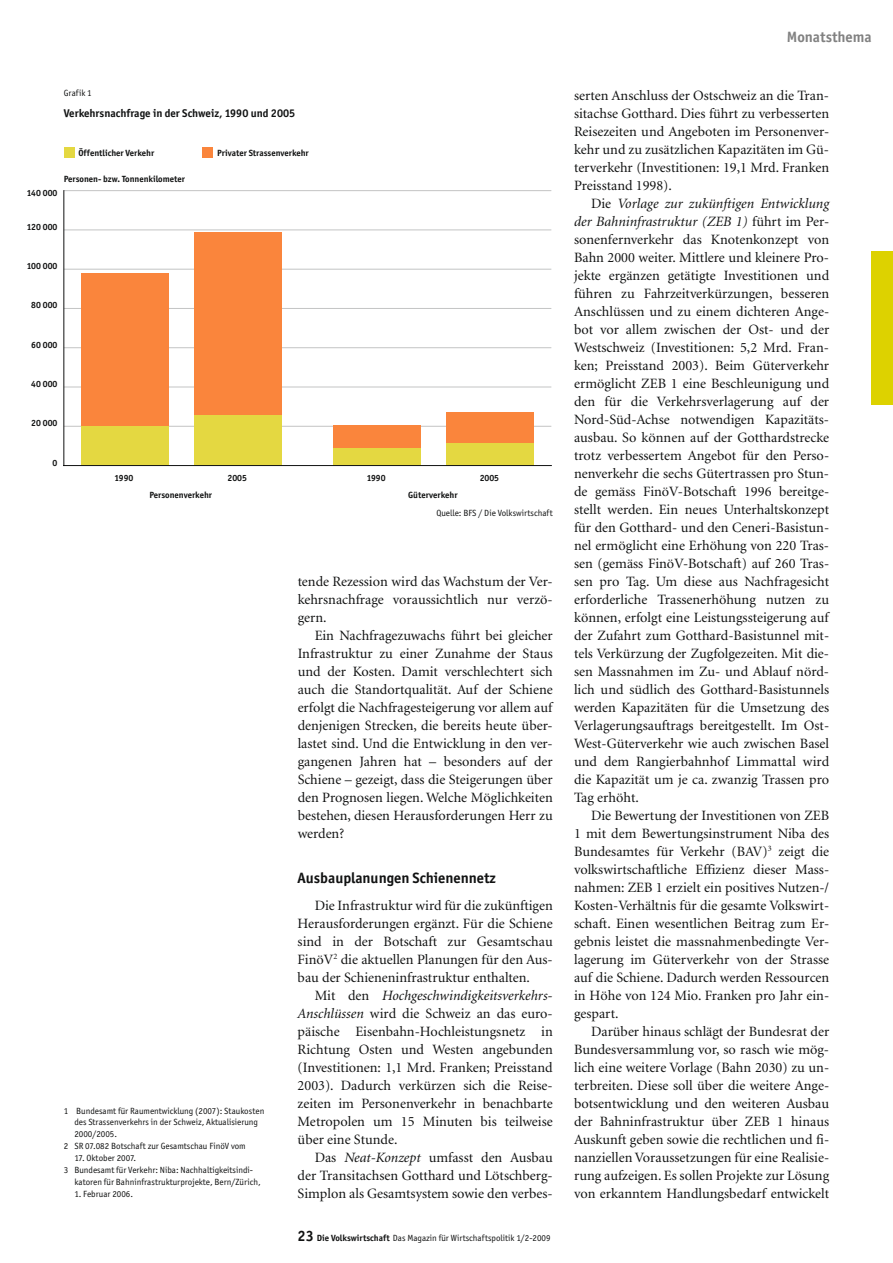
<style>
.page{position:relative;width:893px;height:1263px;background:#fff}
.page>*{position:absolute;margin:0;border:0;box-sizing:border-box;transform-origin:0 0}
.t1{font:700 15px "Officina San ITC";color:#111212}
.t2{font:700 15px "Officina San ITC";color:#818181}
.t3{font:14.25px/18px "Minion";color:#111212;text-align:justify}
.t4{font:700 11.25px "Officina San ITC";color:#111212}
.t5{font:9px "Officina San ITC";color:#111212}
.t6{font:700 9px "Officina San ITC";color:#111212}
.s1{font-style:italic}
.s2{font-weight:700;font-size:15px}
.s3{font-weight:700}
</style>
<div class="page">
<div style="left:872px;top:252px;width:21px;height:153px;background:#ddd200"></div>
<hr style="left:64px;top:426px;width:487px;height:1px;background:#c3c4c4">
<hr style="left:64px;top:387px;width:487px;height:1px;background:#c3c4c4">
<hr style="left:64px;top:347px;width:487px;height:1px;background:#c3c4c4">
<hr style="left:64px;top:308px;width:487px;height:1px;background:#c3c4c4">
<hr style="left:64px;top:269px;width:487px;height:1px;background:#c3c4c4">
<hr style="left:64px;top:230px;width:487px;height:1px;background:#c3c4c4">
<hr style="left:64px;top:190px;width:487px;height:1px;background:#c3c4c4">
<div style="left:64px;top:148px;width:11px;height:10px;background:#e4d841"></div>
<div style="left:202px;top:148px;width:11px;height:10px;background:#fa853c"></div>
<div style="left:81px;top:273px;width:88px;height:153px;background:#fa853c"></div>
<div style="left:194px;top:232px;width:88px;height:183px;background:#fa853c"></div>
<div style="left:333px;top:425px;width:88px;height:23px;background:#fa853c"></div>
<div style="left:447px;top:412px;width:87px;height:31px;background:#fa853c"></div>
<div style="left:81px;top:426px;width:88px;height:39px;background:#e4d841"></div>
<div style="left:194px;top:415px;width:88px;height:50px;background:#e4d841"></div>
<div style="left:333px;top:448px;width:88px;height:17px;background:#e4d841"></div>
<div style="left:447px;top:443px;width:87px;height:22px;background:#e4d841"></div>
<hr style="left:64px;top:465px;width:487px;height:1px;background:#111212">
<hr style="left:63px;top:191px;width:1px;height:274px;background:#111212">
<p class="t5" style="left:64px;top:87px;width:30px">Grafik 1</p>
<p class="t4" style="left:64px;top:106px;width:233px">Verkehrsnachfrage in der Schweiz, 1990 und 2005</p>
<p class="t6" style="left:78px;top:147px;width:77px">Öffentlicher Verkehr</p>
<p class="t6" style="left:217px;top:147px;width:93px">Privater Strassenverkehr</p>
<p class="t6" style="left:64px;top:173px;width:123px">Personen- bzw. Tonnenkilometer</p>
<p class="t6" style="left:27px;top:187px;width:32px">140 000</p>
<p class="t6" style="left:27px;top:221px;width:32px">120 000</p>
<p class="t6" style="left:27px;top:260px;width:32px">100 000</p>
<p class="t6" style="left:31px;top:300px;width:28px">80 000</p>
<p class="t6" style="left:31px;top:339px;width:28px">60 000</p>
<p class="t6" style="left:31px;top:378px;width:28px">40 000</p>
<p class="t6" style="left:31px;top:418px;width:28px">20 000</p>
<p class="t6" style="left:53px;top:457px;width:6px">0</p>
<p class="t6" style="left:114px;top:472px;width:20px">1990</p>
<p class="t6" style="left:228px;top:472px;width:21px">2005</p>
<p class="t6" style="left:367px;top:472px;width:20px">1990</p>
<p class="t6" style="left:480px;top:472px;width:21px">2005</p>
<p class="t6" style="left:149px;top:489px;width:64px">Personenverkehr</p>
<p class="t6" style="left:408px;top:489px;width:51px">Güterverkehr</p>
<p class="t5" style="left:436px;top:508px;width:118px">Quelle: BFS / Die Volkswirtschaft</p>
<p class="t5" style="left:64px;top:1105px;width:202px">1 Bundesamt für Raumentwicklung (2007): Staukosten</p>
<p class="t5" style="left:74px;top:1117px;width:185px">des Strassenverkehrs in der Schweiz, Aktualisierung</p>
<p class="t5" style="left:74px;top:1129px;width:44px">2000/2005.</p>
<p class="t5" style="left:64px;top:1141px;width:184px">2 SR 07.082 Botschaft zur Gesamtschau FinöV vom</p>
<p class="t5" style="left:74px;top:1153px;width:63px">17. Oktober 2007.</p>
<p class="t5" style="left:64px;top:1165px;width:190px">3 Bundesamt für Verkehr: Niba: Nachhaltigkeitsindi-</p>
<p class="t5" style="left:74px;top:1177px;width:188px">katoren für Bahninfrastrukturprojekte, Bern/Zürich,</p>
<p class="t5" style="left:74px;top:1189px;width:60px">1. Februar 2006.</p>
<p class="t3" style="left:298px;top:572px;width:257px">tende Rezession wird das Wachstum der Ver&shy;kehrsnachfrage voraussichtlich nur verzö&shy;gern.</p>
<p class="t3" style="left:298px;top:626px;width:257px;text-indent:17px">Ein Nachfragezuwachs führt bei gleicher Infrastruktur zu einer Zunahme der Staus und der Kosten. Damit verschlechtert sich auch die Standortqualität. Auf der Schiene erfolgt die Nachfragesteigerung vor allem auf denjenigen Strecken, die bereits heute über&shy;lastet sind. Und die Entwicklung in den ver&shy;gangenen Jahren hat – besonders auf der Schiene – gezeigt, dass die Steigerungen über den Prognosen liegen. Welche Möglichkeiten bestehen, diesen Herausforderungen Herr zu werden?</p>
<p class="t1" style="left:298px;top:868px;width:200px">Ausbauplanungen Schienennetz</p>
<p class="t3" style="left:298px;top:896px;width:257px;text-indent:17px">Die Infrastruktur wird für die zukünftigen Herausforderungen ergänzt. Für die Schiene sind in der Botschaft zur Gesamtschau FinöV<sup>2</sup> die aktuellen Planungen für den Aus&shy;bau der Schieneninfrastruktur enthalten.</p>
<p class="t3" style="left:298px;top:986px;width:257px;text-align:left;text-indent:17px">Mit den <span class="s1">Hochgeschwindigkeitsverkehrs-Anschlüssen</span> wird die Schweiz an das euro&shy;päische Eisenbahn-Hochleistungsnetz in Richtung Osten und Westen angebunden (Investitionen: 1,1 Mrd. Franken; Preisstand 2003). Dadurch verkürzen sich die Reise&shy;zeiten im Personenverkehr in benachbarte Metropolen um 15 Minuten bis teilweise über eine Stunde.</p>
<p class="t3" style="left:298px;top:1148px;width:257px;text-indent:17px">Das <span class="s1">Neat-Konzept</span> umfasst den Ausbau der Transitachsen Gotthard und Lötschberg-Simplon als Gesamtsystem sowie den verbes-</p>
<p class="t5" style="left:298px;top:1232px;width:254px"><span class="s2">23</span> <span class="s3">Die Volkswirtschaft</span> Das Magazin für Wirtschaftspolitik 1/2-2009</p>
<p class="t2" style="left:787px;top:27px;width:86px">Monatsthema</p>
<p class="t3" style="left:574px;top:86px;width:257px">serten Anschluss der Ostschweiz an die Tran&shy;sitachse Gotthard. Dies führt zu verbesserten Reisezeiten und Angeboten im Personenver&shy;kehr und zu zusätzlichen Kapazitäten im Gü&shy;terverkehr (Investitionen: 19,1 Mrd. Franken Preisstand 1998).</p>
<p class="t3" style="left:574px;top:194px;width:257px;text-indent:17px">Die <span class="s1">Vorlage zur zukünftigen Entwicklung der Bahninfrastruktur (ZEB 1)</span> führt im Per&shy;sonenfernverkehr das Knotenkonzept von Bahn 2000 weiter. Mittlere und kleinere Pro&shy;jekte ergänzen getätigte Investitionen und führen zu Fahrzeitverkürzungen, besseren Anschlüssen und zu einem dichteren Ange&shy;bot vor allem zwischen der Ost- und der Westschweiz (Investitionen: 5,2 Mrd. Fran&shy;ken; Preisstand 2003). Beim Güterverkehr ermöglicht ZEB 1 eine Beschleunigung und den für die Verkehrsverlagerung auf der Nord-Süd-Achse notwendigen Kapazitäts&shy;ausbau. So können auf der Gotthardstrecke trotz verbessertem Angebot für den Perso&shy;nenverkehr die sechs Gütertrassen pro Stun&shy;de gemäss FinöV-Botschaft 1996 bereitge&shy;stellt werden. Ein neues Unterhaltskonzept für den Gotthard- und den Ceneri-Basistun&shy;nel ermöglicht eine Erhöhung von 220 Tras&shy;sen (gemäss FinöV-Botschaft) auf 260 Tras&shy;sen pro Tag. Um diese aus Nachfragesicht erforderliche Trassenerhöhung nutzen zu können, erfolgt eine Leistungssteigerung auf der Zufahrt zum Gotthard-Basistunnel mit&shy;tels Verkürzung der Zugfolgezeiten. Mit die&shy;sen Massnahmen im Zu- und Ablauf nörd&shy;lich und südlich des Gotthard-Basistunnels werden Kapazitäten für die Umsetzung des Verlagerungsauftrags bereitgestellt. Im Ost-West-Güterverkehr wie auch zwischen Basel und dem Rangierbahnhof Limmattal wird die Kapazität um je ca. zwanzig Trassen pro Tag erhöht.</p>
<p class="t3" style="left:574px;top:806px;width:257px;text-indent:17px">Die Bewertung der Investitionen von ZEB 1 mit dem Bewertungsinstrument Niba des Bundesamtes für Verkehr (BAV)<sup>3</sup> zeigt die volkswirtschaftliche Effizienz dieser Mass&shy;nahmen: ZEB 1 erzielt ein positives Nutzen-/ Kosten-Verhältnis für die gesamte Volkswirt&shy;schaft. Einen wesentlichen Beitrag zum Er&shy;gebnis leistet die massnahmenbedingte Ver&shy;lagerung im Güterverkehr von der Strasse auf die Schiene. Dadurch werden Ressourcen in Höhe von 124 Mio. Franken pro Jahr ein&shy;gespart.</p>
<p class="t3" style="left:574px;top:1022px;width:257px;text-indent:17px">Darüber hinaus schlägt der Bundesrat der Bundesversammlung vor, so rasch wie mög&shy;lich eine weitere Vorlage (Bahn 2030) zu un&shy;terbreiten. Diese soll über die weitere Ange&shy;botsentwicklung und den weiteren Ausbau der Bahninfrastruktur über ZEB 1 hinaus Auskunft geben sowie die rechtlichen und fi&shy;nanziellen Voraussetzungen für eine Realisie&shy;rung aufzeigen. Es sollen Projekte zur Lösung von erkanntem Handlungsbedarf entwickelt</p>
</div>
